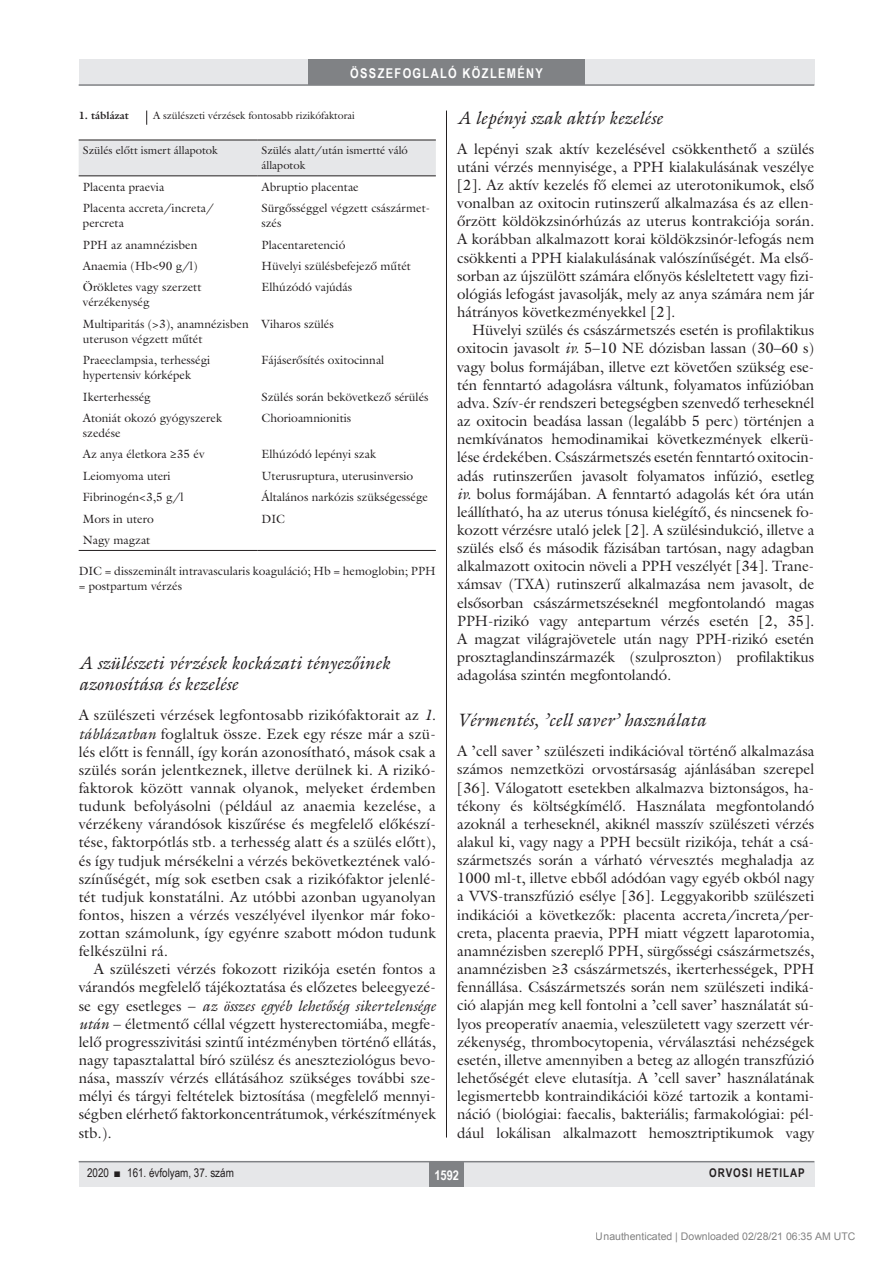
<style>
.page{position:relative;width:893px;height:1263px;background:#fff}
.page>*{position:absolute;margin:0;border:0;box-sizing:border-box;transform-origin:0 0}
.alcimkurziv{font:italic 18px/21.8px "Galliard Reg";color:#231f20}
.Body_tompa{font:15px/18.1px "Galliard Reg";color:#231f20;text-align:justify}
.body-s{font:15px/18.1px "Galliard Reg";letter-spacing:-.005em;color:#231f20;text-align:justify}
.Body_Text{font:15px/18.1px "Galliard Reg";color:#231f20;text-align:justify}
.t1{font:700 13.5px "Arial Narrow";letter-spacing:.1em;color:#fff}
.tabla{font:12px/15px "Galliard Reg";color:#231f20}
.tompa_8_10{font:12px/15px "Galliard Reg";color:#231f20}
.t2{font:12px "Arial Narrow";color:#231f20}
.t3{font:700 12px "Arial Narrow";letter-spacing:.08em;color:#231f20}
.tablafej{font:11.25px/15px "Galliard Reg";color:#231f20}
.t4{font:10.5px "Arial";color:rgb(0 0 0/.5)}
.kepalairas2{font:10.5px "Galliard Reg";color:#231f20}
.kepalairas1{font:700 10.5px "Galliard Reg";color:#231f20}
.s1{font-style:italic}
</style>
<div class="page">
<div style="left:79px;top:1161px;width:735px;height:25px;background:#e6e7e9"></div>
<hr style="left:79px;top:1161px;width:735px;height:1px;background:#808285">
<div style="left:430px;top:1161px;width:34px;height:25px;background:#808285"></div>
<div style="left:79px;top:60px;width:735px;height:25px;background:#e6e7e9"></div>
<div style="left:308px;top:60px;width:277px;height:25px;background:#808285"></div>
<hr style="left:79px;top:84px;width:735px;height:2px;background:#808285">
<hr style="left:446px;top:111px;width:1px;height:1026px;background:#231f20">
<svg style="left:146px;top:111px;width:1px;height:14px"></svg>
<div style="left:79px;top:141px;width:357px;height:34px;background:#e6e7e9"></div>
<hr style="left:79px;top:140px;width:178px;height:1px;background:#231f20">
<hr style="left:257px;top:140px;width:179px;height:1px;background:#231f20">
<hr style="left:79px;top:175px;width:178px;height:1px;background:#231f20">
<hr style="left:257px;top:175px;width:179px;height:1px;background:#231f20">
<hr style="left:79px;top:550px;width:178px;height:1px;background:#231f20">
<hr style="left:257px;top:550px;width:179px;height:1px;background:#231f20">
<p class="t1" style="left:350px;top:63px;width:194px">ÖSSZEFOGLALÓ KÖZLEMÉNY</p>
<p class="kepalairas1" style="left:79px;top:109px;width:52px">1. táblázat</p>
<p class="kepalairas2" style="left:153px;top:109px;width:203px">A szülészeti vérzések fontosabb rizikófaktorai</p>
<p class="tablafej" style="left:83px;top:143px;width:136px">Szülés előtt ismert állapotok</p>
<p class="tablafej" style="left:261px;top:143px;width:148px">Szülés alatt/után ismertté váló állapotok</p>
<p class="tabla" style="left:83px;top:179px;width:83px">Placenta praevia</p>
<p class="tabla" style="left:261px;top:179px;width:99px">Abruptio placentae</p>
<p class="tabla" style="left:83px;top:201px;width:132px">Placenta accreta/increta/ percreta</p>
<p class="tabla" style="left:261px;top:201px;width:170px">Sürgősséggel végzett császármet&shy;szés</p>
<p class="tabla" style="left:83px;top:237px;width:116px">PPH az anamnézisben</p>
<p class="tabla" style="left:261px;top:237px;width:85px">Placentaretenció</p>
<p class="tabla" style="left:83px;top:258px;width:116px">Anaemia (Hb&lt;90 g/l)</p>
<p class="tabla" style="left:261px;top:258px;width:151px">Hüvelyi szülésbefejező műtét</p>
<p class="tabla" style="left:83px;top:280px;width:120px">Örökletes vagy szerzett vérzékenység</p>
<p class="tabla" style="left:261px;top:280px;width:92px">Elhúzódó vajúdás</p>
<p class="tabla" style="left:83px;top:316px;width:167px">Multiparitás (&gt;3), anamnézisben uteruson végzett műtét</p>
<p class="tabla" style="left:261px;top:316px;width:74px">Viharos szülés</p>
<p class="tabla" style="left:83px;top:352px;width:129px">Praeeclampsia, terhességi hypertensiv kórképek</p>
<p class="tabla" style="left:261px;top:352px;width:124px">Fájáserősítés oxitocinnal</p>
<p class="tabla" style="left:83px;top:389px;width:69px">Ikerterhesség</p>
<p class="tabla" style="left:261px;top:389px;width:169px">Szülés során bekövetkező sérülés</p>
<p class="tabla" style="left:83px;top:410px;width:141px">Atoniát okozó gyógyszerek szedése</p>
<p class="tabla" style="left:261px;top:410px;width:91px">Chorioamnionitis</p>
<p class="tabla" style="left:83px;top:447px;width:123px">Az anya életkora ≥35 év</p>
<p class="tabla" style="left:261px;top:447px;width:116px">Elhúzódó lepényi szak</p>
<p class="tabla" style="left:83px;top:468px;width:89px">Leiomyoma uteri</p>
<p class="tabla" style="left:261px;top:468px;width:153px">Uterusruptura, uterusinversio</p>
<p class="tabla" style="left:83px;top:489px;width:102px">Fibrinogén&lt;3,5 g/l</p>
<p class="tabla" style="left:261px;top:489px;width:168px">Általános narkózis szükségessége</p>
<p class="tabla" style="left:83px;top:511px;width:72px">Mors in utero</p>
<p class="tabla" style="left:261px;top:511px;width:25px">DIC</p>
<p class="tabla" style="left:83px;top:532px;width:69px">Nagy magzat</p>
<p class="tompa_8_10" style="left:79px;top:563px;width:359px">DIC = disszeminált intravascularis koaguláció; Hb = hemoglobin; PPH = postpartum vérzés</p>
<p class="alcimkurziv" style="left:79px;top:651px;width:313px">A szülészeti vérzések kockázati tényezőinek azonosítása és kezelése</p>
<p class="Body_tompa" style="left:79px;top:706px;width:359px">A szülészeti vérzések legfontosabb rizikófaktorait az <span class="s1">1. táblázatban</span> foglaltuk össze. Ezek egy része már a szü&shy;lés előtt is fennáll, így korán azonosítható, mások csak a szülés során jelentkeznek, illetve derülnek ki. A rizikó&shy;faktorok között vannak olyanok, melyeket érdemben tudunk befolyásolni (például az anaemia kezelése, a vérzékeny várandósok kiszűrése és megfelelő előkészí&shy;tése, faktorpótlás stb. a terhesség alatt és a szülés előtt), és így tudjuk mérsékelni a vérzés bekövetkeztének való&shy;színűségét, míg sok esetben csak a rizikófaktor jelenlé&shy;tét tudjuk konstatálni. Az utóbbi azonban ugyanolyan fontos, hiszen a vérzés veszélyével ilyenkor már foko&shy;zottan számolunk, így egyénre szabott módon tudunk felkészülni rá.</p>
<p class="Body_Text" style="left:79px;top:960px;width:359px;text-indent:15px">A szülészeti vérzés fokozott rizikója esetén fontos a várandós megfelelő tájékoztatása és előzetes beleegyezé&shy;se egy esetleges – <span class="s1">az összes egyéb lehetőség sikertelensége után</span> – életmentő céllal végzett hysterectomiába, megfe&shy;lelő progresszivitási szintű intézményben történő ellátás, nagy tapasztalattal bíró szülész és aneszteziológus bevo&shy;nása, masszív vérzés ellátásához szükséges további sze&shy;mélyi és tárgyi feltételek biztosítása (megfelelő mennyi&shy;ségben elérhető faktorkoncentrátumok, vérkészítmények stb.).</p>
<p class="alcimkurziv" style="left:457px;top:106px;width:207px">A lepényi szak aktív kezelése</p>
<p class="Body_tompa" style="left:457px;top:139px;width:359px">A lepényi szak aktív kezelésével csökkenthető a szülés utáni vérzés mennyisége, a PPH kialakulásának veszélye [2]. Az aktív kezelés fő elemei az uterotonikumok, első vonalban az oxitocin rutinszerű alkalmazása és az ellen&shy;őrzött köldökzsinórhúzás az uterus kontrakciója során.<br>A korábban alkalmazott korai köldökzsinór-lefogás nem csökkenti a PPH kialakulásának valószínűségét. Ma első&shy;sorban az újszülött számára előnyös késleltetett vagy fizi&shy;ológiás lefogást javasolják, mely az anya számára nem jár hátrányos következményekkel [2].</p>
<p class="body-s" style="left:457px;top:321px;width:359px;text-indent:15px">Hüvelyi szülés és császármetszés esetén is profilaktikus oxitocin javasolt <span class="s1">iv.</span> 5–10 NE dózisban lassan (30–60 s) vagy bolus formájában, illetve ezt követően szükség ese&shy;tén fenntartó adagolásra váltunk, folyamatos infúzióban adva. Szív-ér rendszeri betegségben szenvedő terheseknél az oxitocin beadása lassan (legalább 5 perc) történjen a nemkívánatos hemodinamikai következmények elkerü&shy;lése érdekében. Császármetszés esetén fenntartó oxitocin&shy;adás rutinszerűen javasolt folyamatos infúzió, esetleg <span class="s1">iv.</span> bolus formájában. A fenntartó adagolás két óra után leállítható, ha az uterus tónusa kielégítő, és nincsenek fo&shy;kozott vérzésre utaló jelek [2]. A szülésindukció, illetve a szülés első és második fázisában tartósan, nagy adagban alkalmazott oxitocin növeli a PPH veszélyét [34]. Trane&shy;xámsav (TXA) rutinszerű alkalmazása nem javasolt, de elsősorban császármetszéseknél megfontolandó magas PPH-rizikó vagy antepartum vérzés esetén [2, 35].<br>A magzat világrajövetele után nagy PPH-rizikó esetén prosztaglandinszármazék (szulproszton) profilaktikus adagolása szintén megfontolandó.</p>
<p class="alcimkurziv" style="left:457px;top:709px;width:250px">Vérmentés, ’cell saver’ használata</p>
<p class="Body_tompa" style="left:457px;top:742px;width:359px">A ’cell saver ’ szülészeti indikációval történő alkalmazása számos nemzetközi orvostársaság ajánlásában szerepel [36]. Válogatott esetekben alkalmazva biztonságos, ha&shy;tékony és költségkímélő. Használata megfontolandó azoknál a terheseknél, akiknél masszív szülészeti vérzés alakul ki, vagy nagy a PPH becsült rizikója, tehát a csá&shy;szármetszés során a várható vérvesztés meghaladja az 1000 ml-t, illetve ebből adódóan vagy egyéb okból nagy a VVS-transzfúzió esélye [36]. Leggyakoribb szülészeti indikációi a következők: placenta accreta/increta/per&shy;creta, placenta praevia, PPH miatt végzett laparotomia, anamnézisben szereplő PPH, sürgősségi császármetszés, anamnézisben ≥3 császármetszés, ikerterhességek, PPH fennállása. Császármetszés során nem szülészeti indiká&shy;ció alapján meg kell fontolni a ’cell saver’ használatát sú&shy;lyos preoperatív anaemia, veleszületett vagy szerzett vér&shy;zékenység, thrombocytopenia, vérválasztási nehézségek esetén, illetve amennyiben a beteg az allogén transzfúzió lehetőségét eleve elutasítja. A ’cell saver’ használatának legismertebb kontraindikációi közé tartozik a kontami&shy;náció (biológiai: faecalis, bakteriális; farmakológiai: pél&shy;dául lokálisan alkalmazott hemosztriptikumok vagy</p>
<p class="t2" style="left:87px;top:1164px;width:148px">2020 ■ 161. évfolyam, 37. szám</p>
<p class="t1" style="left:434px;top:1165px;width:26px">1592</p>
<p class="t3" style="left:709px;top:1164px;width:97px">ORVOSI HETILAP</p>
<p class="t4" style="left:596px;top:1231px;width:261px">Unauthenticated | Downloaded 02/28/21 06:35 AM UTC</p>
</div>
